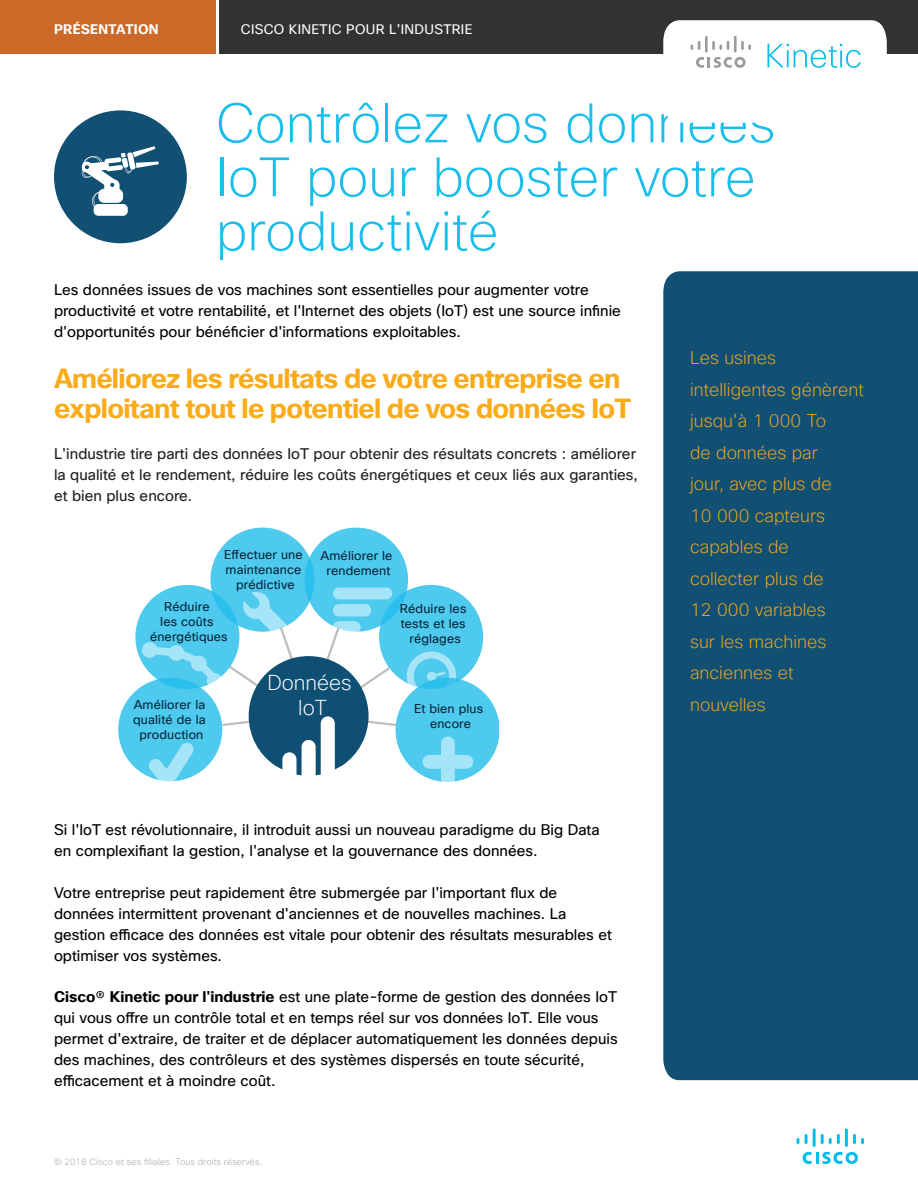
<style>
.page{position:relative;width:918px;height:1188px;background:#fff}
.page>*{position:absolute;margin:0;border:0;box-sizing:border-box;transform-origin:0 0}
.t1{font:200 54px/54px "Cisco Sans";color:#1abeed}
.Main_Content{font:700 27px/30px "Cisco Sans";letter-spacing:-.025em;color:#faab1a}
.t2{font:200 21.15px/25.3px "Cisco Sans TT";color:#fff;text-align:center}
.Main_Content-2{font:200 18px/31.5px "Cisco Sans";color:#f7aa1b}
.Main_Content-3{font:15px/21px "Cisco Sans";color:#000}
.Main_Content-4{font:15px/21px "Cisco Sans";color:#231f20}
.Image_Caption_-_Insi{font:13.5px "Cisco Sans TT";letter-spacing:.025em;color:#fff}
.Image_Caption_-_Insi-2{font:700 13.5px "Cisco Sans TT";letter-spacing:.025em;color:#fff}
.t3{font:12.45px/15px "Cisco Sans TT";letter-spacing:.01em;color:#052639;text-align:center}
.Image_Caption_-_Insi-3{font:200 9px "Cisco Sans";letter-spacing:.015em;color:#9d9fa2}
.s1{font-weight:700}
</style>
<div class="page">
<div style="left:54px;top:110px;width:133px;height:133px;background:#114f73;border-radius:50%"></div>
<svg style="left:803px;top:1152px;width:55px;height:12px"></svg>
<svg style="left:797px;top:1138px;width:2px;height:6px"></svg>
<svg style="left:805px;top:1134px;width:3px;height:10px"></svg>
<hr style="left:813px;top:1128px;width:3px;height:19px;background:#01bcec">
<svg style="left:821px;top:1134px;width:19px;height:10px"></svg>
<hr style="left:845px;top:1128px;width:3px;height:19px;background:#01bcec">
<svg style="left:853px;top:1134px;width:11px;height:10px"></svg>
<svg style="left:663px;top:271px;width:255px;height:810px;background:#205a7c"></svg>
<div style="left:0;top:0;width:216px;height:54px;background:#cc6928"></div>
<div style="left:220px;top:0;width:698px;height:54px;background:#313232"></div>
<svg style="left:663px;top:20px;width:224px;height:48px"></svg>
<div style="left:94px;top:204px;width:34px;height:12px;background:#fff;border-radius:5px"></div>
<svg style="left:81px;top:146px;width:78px;height:63px"></svg>
<div style="left:305px;top:528px;width:103px;height:104px;background:#4ecaef;border-radius:50%"></div>
<div style="left:333px;top:588px;width:59px;height:11px;background:#a6e4f7;border-radius:6px"></div>
<svg style="left:135px;top:585px;width:104px;height:104px"></svg>
<div style="left:118px;top:678px;width:104px;height:103px;background:#4ecaef;border-radius:50%"></div>
<div style="left:379px;top:585px;width:104px;height:104px;background:#4ecaef;border-radius:50%"></div>
<svg style="left:407px;top:651px;width:49px;height:46px"></svg>
<div style="left:210px;top:528px;width:105px;height:104px;background:#4ecaef;border-radius:50%"></div>
<div style="left:396px;top:678px;width:103px;height:104px;background:#4ecaef;border-radius:50%"></div>
<svg style="left:423px;top:736px;width:50px;height:46px"></svg>
<svg style="left:142px;top:592px;width:256px;height:190px"></svg>
<p class="Image_Caption_-_Insi-2" style="left:54px;top:21px;width:106px">PRÉSENTATION</p>
<p class="Image_Caption_-_Insi" style="left:241px;top:20px;width:233px">CISCO KINETIC POUR L'INDUSTRIE</p>
<p class="t1" style="left:216px;top:96px;width:561px">Contrôlez vos données<br>IoT pour booster votre productivité</p>
<p class="Main_Content-3" style="left:54px;top:280px;width:568px">Les données issues de vos machines sont essentielles pour augmenter votre productivité et votre rentabilité, et l'Internet des objets (IoT) est une source infinie d'opportunités pour bénéficier d'informations exploitables.</p>
<p class="Main_Content" style="left:54px;top:364px;width:578px">Améliorez les résultats de votre entreprise en exploitant tout le potentiel de vos données IoT</p>
<p class="Main_Content-4" style="left:54px;top:443px;width:585px">L'industrie tire parti des données IoT pour obtenir des résultats concrets : améliorer la qualité et le rendement, réduire les coûts énergétiques et ceux liés aux garanties, et bien plus encore.</p>
<p class="Main_Content-2" style="left:690px;top:342px;width:175px">Les usines intelligentes génèrent jusqu'à 1 000 To<br>de données par<br>jour, avec plus de<br>10 000 capteurs capables de<br>collecter plus de<br>12 000 variables<br>sur les machines anciennes et nouvelles</p>
<p class="t3" style="left:224px;top:547px;width:80px">Effectuer une maintenance prédictive</p>
<p class="t3" style="left:321px;top:548px;width:73px">Améliorer le rendement</p>
<p class="t3" style="left:150px;top:599px;width:79px">Réduire<br>les coûts énergétiques</p>
<p class="t3" style="left:400px;top:601px;width:68px">Réduire les tests et les réglages</p>
<p class="t2" style="left:267px;top:669px;width:86px">Données loT</p>
<p class="t3" style="left:133px;top:697px;width:74px">Améliorer la qualité de la production</p>
<p class="t3" style="left:414px;top:701px;width:71px">Et bien plus encore</p>
<p class="Main_Content-3" style="left:54px;top:820px;width:547px">Si l'IoT est révolutionnaire, il introduit aussi un nouveau paradigme du Big Data en complexifiant la gestion, l'analyse et la gouvernance des données.</p>
<p class="Main_Content-3" style="left:54px;top:882px;width:559px">Votre entreprise peut rapidement être submergée par l'important flux de données intermittent provenant d'anciennes et de nouvelles machines. La gestion efficace des données est vitale pour obtenir des résultats mesurables et optimiser vos systèmes.</p>
<p class="Main_Content-3" style="left:54px;top:986px;width:565px"><span class="s1">Cisco</span>® <span class="s1">Kinetic pour l'industrie</span> est une plate-forme de gestion des données IoT qui vous offre un contrôle total et en temps réel sur vos données IoT. Elle vous permet d'extraire, de traiter et de déplacer automatiquement les données depuis des machines, des contrôleurs et des systèmes dispersés en toute sécurité, efficacement et à moindre coût.</p>
<p class="Image_Caption_-_Insi-3" style="left:54px;top:1156px;width:210px">© 2018 Cisco et ses filiales. Tous droits réservés.</p>
</div>
